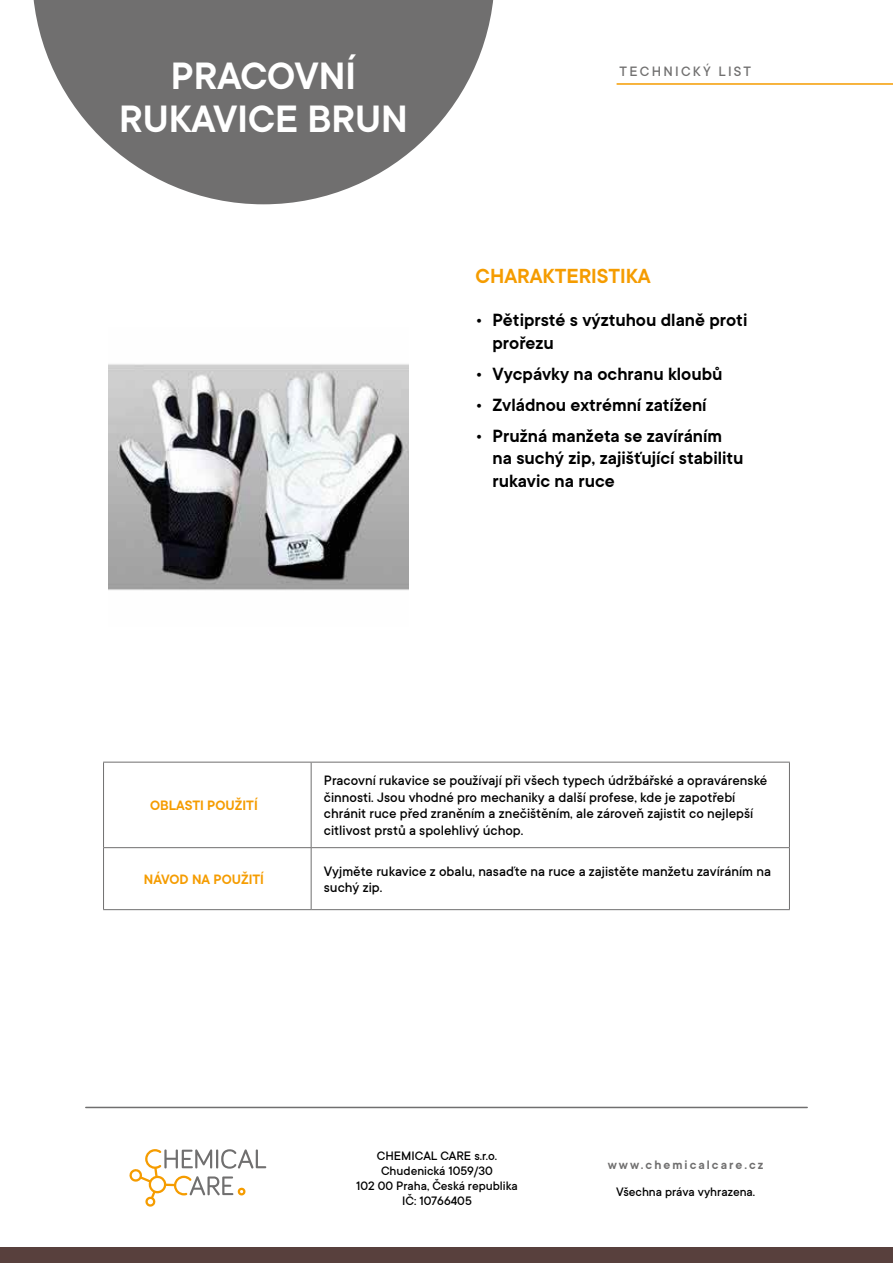
<style>
.page{position:relative;width:893px;height:1263px;background:#fff}
.page>*{position:absolute;margin:0;border:0;box-sizing:border-box;transform-origin:0 0}
.t1{font:600 42px/43.5px "TT Commons";color:#fff;text-align:center}
.t2{font:600 22.5px "TT Commons";color:#f59c00}
.t3{font:600 19.5px/22.5px "TT Commons";color:#000}
.t4{font:500 15px/16.5px "TT Commons";color:#000}
.t5{font:600 15px "TT Commons";color:#f59c00}
.t6{font:500 15px "TT Commons";letter-spacing:.15em;color:#706f6f}
.t7{font:500 13.5px/15px "TT Commons";color:#000;text-align:center}
.t8{font:600 13.5px "TT Commons";letter-spacing:.15em;color:#706f6f}
</style>
<div class="page">
<svg style="left:33px;top:0;width:461px;height:204px;fill:#706f6f"></svg>
<div style="left:0;top:1247px;width:893px;height:16px;background:#58403d"></div>
<hr style="left:617px;top:83px;width:276px;height:2px;background:#f59c00">
<hr style="left:86px;top:1107px;width:721px;height:1px;background:#706f6f">
<svg style="left:129px;top:1149px;width:137px;height:57px"></svg>
<img style="left:108px;top:364px;width:300px;height:226px">
<hr style="left:311px;top:762px;width:1px;height:85px;background:#706f6f">
<hr style="left:103px;top:847px;width:208px;height:1px;background:#706f6f">
<hr style="left:311px;top:847px;width:479px;height:1px;background:#706f6f">
<hr style="left:311px;top:848px;width:1px;height:61px;background:#706f6f">
<hr style="left:103px;top:909px;width:208px;height:1px;background:#706f6f">
<hr style="left:311px;top:909px;width:479px;height:1px;background:#706f6f">
<hr style="left:103px;top:762px;width:208px;height:1px;background:#706f6f">
<hr style="left:103px;top:762px;width:1px;height:85px;background:#706f6f">
<hr style="left:311px;top:762px;width:479px;height:1px;background:#706f6f">
<hr style="left:789px;top:762px;width:1px;height:85px;background:#706f6f">
<hr style="left:103px;top:848px;width:1px;height:61px;background:#706f6f">
<hr style="left:789px;top:848px;width:1px;height:61px;background:#706f6f">
<h1 class="t1" style="left:119px;top:55px;width:290px">PRACOVNÍ<br>RUKAVICE BRUN</h1>
<p class="t6" style="left:620px;top:64px;width:133px">TECHNICKÝ LIST</p>
<h2 class="t2" style="left:476px;top:263px;width:177px">CHARAKTERISTIKA</h2>
<h3 class="t3" style="left:493px;top:309px;width:256px;text-indent:-17px">• Pětiprsté s výztuhou dlaně proti prořezu</h3>
<h3 class="t3" style="left:476px;top:363px;width:248px">• Vycpávky na ochranu kloubů</h3>
<h3 class="t3" style="left:476px;top:394px;width:233px">• Zvládnou extrémní zatížení</h3>
<h3 class="t3" style="left:493px;top:425px;width:252px;text-indent:-17px">• Pružná manžeta se zavíráním na suchý zip, zajišťující stabilitu rukavic na ruce</h3>
<p class="t5" style="left:150px;top:797px;width:109px">OBLASTI POUŽITÍ</p>
<p class="t4" style="left:324px;top:773px;width:445px">Pracovní rukavice se používají při všech typech údržbářské a opravárenské činnosti. Jsou vhodné pro mechaniky a další profese, kde je zapotřebí chránit ruce před zraněním a znečištěním, ale zároveň zajistit co nejlepší citlivost prstů a spolehlivý úchop.</p>
<p class="t5" style="left:144px;top:871px;width:122px">NÁVOD NA POUŽITÍ</p>
<p class="t4" style="left:324px;top:863px;width:449px">Vyjměte rukavice z obalu, nasaďte na ruce a zajistěte manžetu zavíráním na suchý zip.</p>
<p class="t7" style="left:356px;top:1148px;width:163px">CHEMICAL CARE s.r.o.<br>Chudenická 1059/30<br>102 00 Praha, Česká republika<br>IČ: 10766405</p>
<p class="t8" style="left:608px;top:1157px;width:157px">www.chemicalcare.cz</p>
<p class="t7" style="left:616px;top:1185px;width:141px">Všechna práva vyhrazena.</p>
</div>
